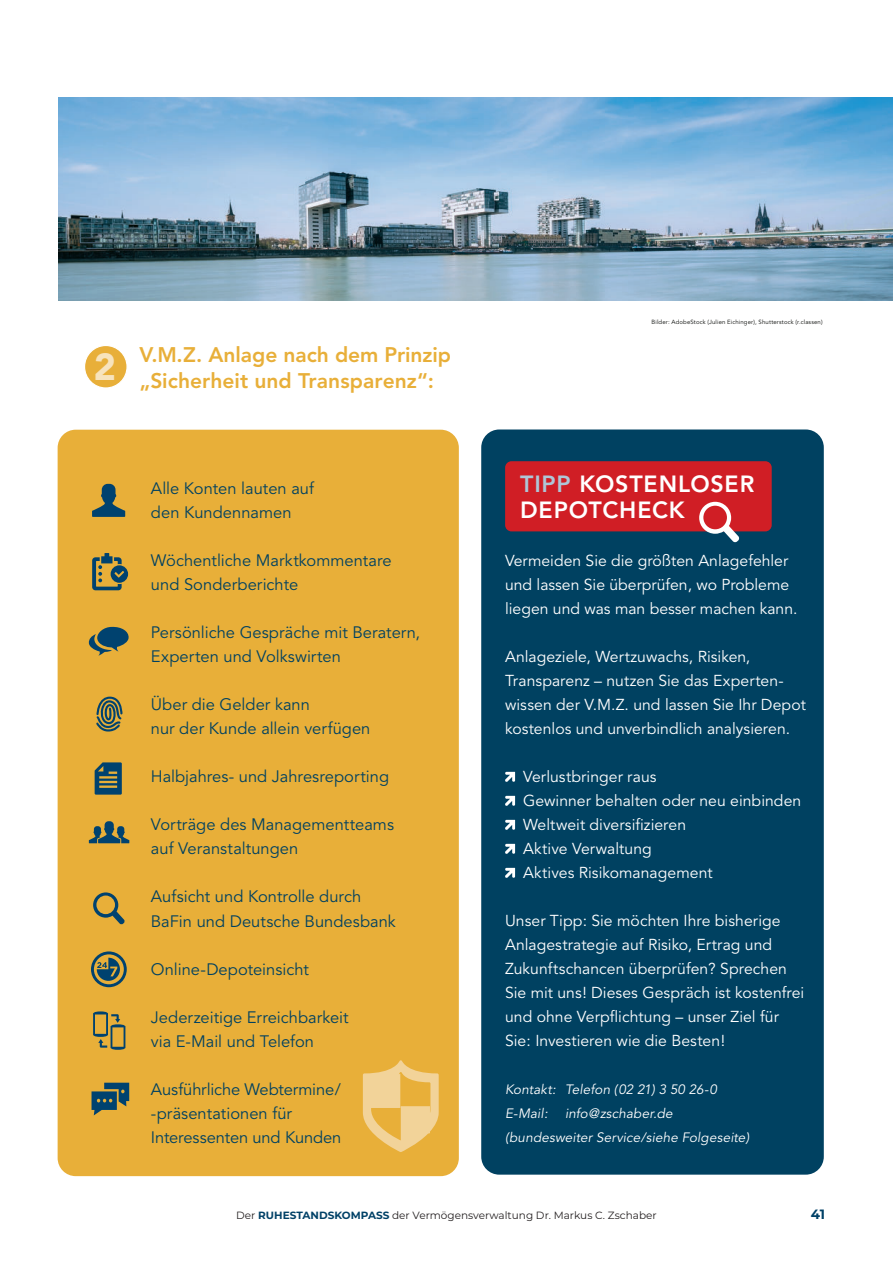
<style>
.page{position:relative;width:893px;height:1263px;background:#fff}
.page>*{position:absolute;margin:0;border:0;box-sizing:border-box;transform-origin:0 0}
.t1{font:900 37.5px "Avenir";color:#f7e3bc}
.t2{font:800 23.25px/26.4px "Avenir";letter-spacing:.035em;color:#fff}
.t3{font:800 21px/25.2px "Avenir";color:#e8af39}
.t4{font:16.5px/24px "Avenir";color:#004161}
.t5{font:15.75px/24px "Avenir";color:#fff}
.t6{font:italic 13.5px/24px "Avenir";letter-spacing:.01em;color:#fff}
.t7{font:700 13.5px "Montserrat";color:#004167}
.t8{font:10.5px "Montserrat";color:#231f20}
.t9{font:6px "Avenir";letter-spacing:.025em;color:#060805}
.s1{color:#aec6d7}
.s2{font-weight:700;color:#004167}
</style>
<div class="page">
<div style="left:52px;top:424px;width:413px;height:758px;background:#e8af39;border-radius:24px"></div>
<div style="left:46px;top:418px;width:425px;height:770px;border:12px solid #fff;border-radius:24px"></div>
<svg style="left:363px;top:1060px;width:76px;height:92px"></svg>
<svg style="left:89px;top:626px;width:40px;height:30px"></svg>
<svg style="left:95px;top:762px;width:27px;height:33px"></svg>
<svg style="left:96px;top:697px;width:26px;height:35px"></svg>
<svg style="left:93px;top:892px;width:32px;height:32px"></svg>
<svg style="left:91px;top:951px;width:36px;height:36px"></svg>
<svg style="left:92px;top:484px;width:33px;height:33px"></svg>
<svg style="left:89px;top:821px;width:40px;height:23px"></svg>
<svg style="left:93px;top:1011px;width:32px;height:39px"></svg>
<svg style="left:92px;top:553px;width:36px;height:37px"></svg>
<div style="left:85px;top:345px;width:42px;height:43px;background:#e8af39;border-radius:50%"></div>
<div style="left:84px;top:345px;width:44px;height:44px;border:1px solid #fff;border-radius:50%"></div>
<img style="left:58px;top:98px;width:835px;height:202px">
<svg style="left:92px;top:1083px;width:37px;height:32px"></svg>
<div style="left:481px;top:429px;width:343px;height:746px;background:#004161;border-radius:18px"></div>
<svg style="left:505px;top:772px;width:10px;height:10px"></svg>
<svg style="left:505px;top:796px;width:10px;height:10px"></svg>
<svg style="left:505px;top:820px;width:10px;height:10px"></svg>
<svg style="left:505px;top:844px;width:10px;height:10px"></svg>
<svg style="left:505px;top:868px;width:10px;height:10px"></svg>
<div style="left:505px;top:461px;width:267px;height:70px;background:#d01e25;border-radius:6px"></div>
<svg style="left:699px;top:502px;width:40px;height:40px"></svg>
<h1 class="t1" style="left:94px;top:345px;width:24px">2</h1>
<h3 class="t3" style="left:139px;top:344px;width:313px">V.M.Z. Anlage nach dem Prinzip „Sicherheit und Transparenz“:</h3>
<p class="t9" style="left:652px;top:318px;width:173px">Bilder: AdobeStock (Julien Eichinger), Shutterstock (r.classen)</p>
<p class="t4" style="left:151px;top:478px;width:165px">Alle Konten lauten auf den Kundennamen</p>
<p class="t4" style="left:151px;top:550px;width:242px">Wöchentliche Marktkommentare und Sonderberichte</p>
<p class="t4" style="left:151px;top:622px;width:271px">Persönliche Gespräche mit Beratern,<br>Experten und Volkswirten</p>
<p class="t4" style="left:151px;top:694px;width:221px">Über die Gelder kann<br>nur der Kunde allein verfügen</p>
<p class="t4" style="left:151px;top:766px;width:240px">Halbjahres- und Jahresreporting</p>
<p class="t4" style="left:151px;top:814px;width:245px">Vorträge des Managementteams auf Veranstaltungen</p>
<p class="t4" style="left:151px;top:886px;width:246px">Aufsicht und Kontrolle durch<br>BaFin und Deutsche Bundesbank</p>
<p class="t4" style="left:151px;top:958px;width:160px">Online-Depoteinsicht</p>
<p class="t4" style="left:151px;top:1006px;width:199px">Jederzeitige Erreichbarkeit via E-Mail und Telefon</p>
<p class="t4" style="left:151px;top:1078px;width:192px">Ausführliche Webtermine/ -präsentationen für<br>Interessenten und Kunden</p>
<h2 class="t2" style="left:520px;top:473px;width:236px"><span class="s1">TIPP</span> KOSTENLOSER<br>DEPOTCHECK</h2>
<p class="t5" style="left:505px;top:549px;width:294px">Vermeiden Sie die größten Anlagefehler und lassen Sie überprüfen, wo Probleme liegen und was man besser machen kann.</p>
<p class="t5" style="left:505px;top:645px;width:302px">Anlageziele, Wertzuwachs, Risiken, Transparenz – nutzen Sie das Experten&shy;wissen der V.M.Z. und lassen Sie Ihr Depot kostenlos und unverbindlich analysieren.</p>
<p class="t5" style="left:523px;top:765px;width:280px">Verlustbringer raus<br>Gewinner behalten oder neu einbinden<br>Weltweit diversifizieren<br>Aktive Verwaltung<br>Aktives Risikomanagement</p>
<p class="t5" style="left:505px;top:909px;width:301px">Unser Tipp: Sie möchten Ihre bisherige Anlagestrategie auf Risiko, Ertrag und Zukunftschancen überprüfen? Sprechen Sie mit uns! Dieses Gespräch ist kostenfrei und ohne Verpflichtung – unser Ziel für Sie: Investieren wie die Besten!</p>
<p class="t6" style="left:505px;top:1078px;width:213px">Kontakt: Telefon (02 21) 3 50 26-0<br>E-Mail:</p>
<p class="t6" style="left:505px;top:1102px;width:246px;text-indent:60px">info@zschaber.de (bundesweiter Service/siehe Folgeseite)</p>
<p class="t8" style="left:236px;top:1211px;width:422px">Der <span class="s2">RUHESTANDSKOMPASS</span> der Vermögensverwaltung Dr. Markus C. Zschaber</p>
<p class="t7" style="left:811px;top:1207px;width:16px">41</p>
</div>
